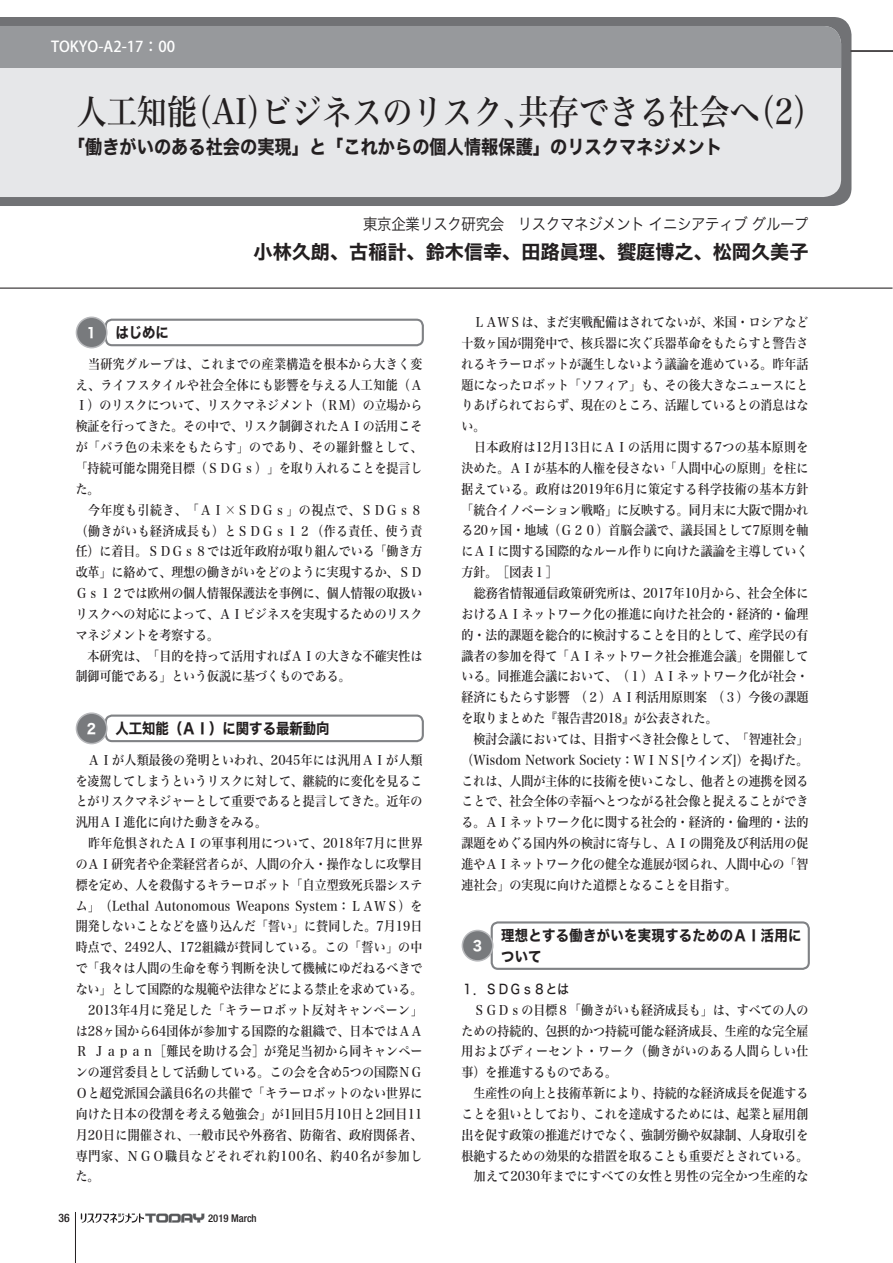
<style>
.page{position:relative;width:893px;height:1263px;background:#fff}
.page>*{position:absolute;margin:0;border:0;box-sizing:border-box;transform-origin:0 0}
.t1{font:35.1px "Hira Min Std W5";color:#231f20;scale:.86 1}
.t2{font:19.2px "Hira Kaku Std W7";color:#231f20;scale:.9 1}
.t3{font:19.2px "Hira Kaku Std N W7";color:#231f20}
.t4{font:15.9px "Hira Kaku Std N W3";letter-spacing:-.02em;color:#231f20;scale:.9 1}
.t5{font:14.85px/20.9px "Hira Kaku Std N W7";letter-spacing:.02em;color:#231f20;scale:.9 1}
.t6{font:14.85px "Hira Kaku Std N W7";color:#231f20;scale:.9 1}
.t7{font:500 14.85px "Koz Go Pro";color:#fff}
.t8{font:14.85px "Hira Kaku Std W7";color:#231f20;scale:.9 1}
.t9{font:13.8px "Hira Kaku Std W7";color:#fff;scale:.9 1}
.t10{font:13.35px/20.9px "Hira Min Std N W5";color:#231f20;scale:.9 1}
.t11{font:13.35px "Hira Kaku Std W5";color:#231f20;scale:.9 1}
.t12{font:500 condensed 11.7px "Helvetica Neue LT Std";color:#231f20}
.t13{font:500 condensed 10.65px "Helvetica Neue LT Std";color:#231f20}
</style>
<div class="page">
<hr style="left:75px;top:1212px;width:1px;height:51px;background:#231f20">
<svg style="left:81px;top:1213px;width:123px;height:10px"></svg>
<div style="left:0;top:17px;width:851px;height:189px;background:#717275"></div>
<div style="left:0;top:67px;width:841px;height:130px;background:#e6e7e9"></div>
<hr style="left:0;top:288px;width:892px;height:1px;background:#231f20">
<div style="left:0;top:26px;width:841px;height:41px;background:#97999c"></div>
<hr style="left:850px;top:50px;width:43px;height:2px;background:#231f20">
<div style="left:105px;top:319px;width:319px;height:27px;border:2px solid #808285;border-radius:6px"></div>
<div style="left:76px;top:317px;width:31px;height:31px;background:#787a7d;border-radius:50%"></div>
<div style="left:76px;top:317px;width:32px;height:31px;border:2px solid #b8b9bc;border-radius:50%"></div>
<div style="left:105px;top:714px;width:319px;height:28px;border:2px solid #808285;border-radius:6px"></div>
<div style="left:76px;top:713px;width:31px;height:31px;background:#787a7d;border-radius:50%"></div>
<div style="left:76px;top:712px;width:32px;height:32px;border:2px solid #b8b9bc;border-radius:50%"></div>
<div style="left:491px;top:921px;width:319px;height:49px;border:2px solid #808285;border-radius:6px"></div>
<div style="left:462px;top:930px;width:31px;height:31px;background:#787a7d;border-radius:50%"></div>
<div style="left:462px;top:930px;width:31px;height:32px;border:2px solid #b8b9bc;border-radius:50%"></div>
<p class="t7" style="left:51px;top:37px;width:126px">TOKYO-A2-17：00</p>
<h1 class="t1" style="left:77px;top:87px;width:870px">人工知能（AI）ビジネスのリスク、共存できる社会へ（2）</h1>
<h2 class="t2" style="left:68px;top:132px;width:729px">「働きがいのある社会の実現」と「これからの個人情報保護」のリスクマネジメント</h2>
<p class="t4" style="left:363px;top:212px;width:496px">東京企業リスク研究会　リスクマネジメント イニシアティブ グループ</p>
<h2 class="t3" style="left:254px;top:237px;width:556px">小林久朗、古稲計、鈴木信幸、田路眞理、饗庭博之、松岡久美子</h2>
<p class="t9" style="left:87px;top:322px;width:12px">1</p>
<p class="t8" style="left:115px;top:321px;width:61px">はじめに</p>
<p class="t10" style="left:76px;top:353px;width:387px">　当研究グループは、これまでの産業構造を根本から大きく変え、ライフスタイルや社会全体にも影響を与える人工知能（Ａ<br>Ｉ）のリスクについて、リスクマネジメント（ＲＭ）の立場から検証を行ってきた。その中で、リスク制御されたＡＩの活用こそが「バラ色の未来をもたらす」のであり、その羅針盤として、「持続可能な開発目標（ＳＤＧｓ）」を取り入れることを提言した。<br>　今年度も引続き、「ＡＩ×ＳＤＧｓ」の視点で、ＳＤＧｓ８（働きがいも経済成長も）とＳＤＧｓ１２（作る責任、使う責任）に着目。ＳＤＧｓ８では近年政府が取り組んでいる「働き方改革」に絡めて、理想の働きがいをどのように実現するか、ＳＤ<br>Ｇｓ１２では欧州の個人情報保護法を事例に、個人情報の取扱いリスクへの対応によって、ＡＩビジネスを実現するためのリスクマネジメントを考察する。<br>　本研究は、「目的を持って活用すればＡＩの大きな不確実性は制御可能である」という仮説に基づくものである。</p>
<p class="t9" style="left:87px;top:718px;width:12px">2</p>
<p class="t6" style="left:115px;top:717px;width:240px">人工知能（ＡＩ）に関する最新動向</p>
<p class="t10" style="left:76px;top:749px;width:387px">　ＡＩが人類最後の発明といわれ、2045年には汎用ＡＩが人類を凌駕してしまうというリスクに対して、継続的に変化を見ることがリスクマネジャーとして重要であると提言してきた。近年の汎用ＡＩ進化に向けた動きをみる。<br>　昨年危惧されたＡＩの軍事利用について、2018年7月に世界のＡＩ研究者や企業経営者らが、人間の介入・操作なしに攻撃目標を定め、人を殺傷するキラーロボット「自立型致死兵器システム」（Lethal Autonomous Weapons System：ＬＡＷＳ）を開発しないことなどを盛り込んだ「誓い」に賛同した。7月19日時点で、2492人、172組織が賛同している。この「誓い」の中で「我々は人間の生命を奪う判断を決して機械にゆだねるべきでない」として国際的な規範や法律などによる禁止を求めている。　2013年4月に発足した「キラーロボット反対キャンペーン」は28ヶ国から64団体が参加する国際的な組織で、日本ではＡＡ<br>Ｒ Ｊａｐａｎ［難民を助ける会］が発足当初から同キャンペーンの運営委員として活動している。この会を含め5つの国際ＮＧ<br>Ｏと超党派国会議員6名の共催で「キラーロボットのない世界に向けた日本の役割を考える勉強会」が1回目5月10日と2回目11月20日に開催され、一般市民や外務省、防衛省、政府関係者、専門家、ＮＧＯ職員などそれぞれ約100名、約40名が参加した。</p>
<p class="t12" style="left:59px;top:1211px;width:13px">36</p>
<p class="t13" style="left:208px;top:1212px;width:50px">2019 March</p>
<p class="t10" style="left:462px;top:312px;width:387px">　ＬＡＷＳは、まだ実戦配備はされてないが、米国・ロシアなど十数ヶ国が開発中で、核兵器に次ぐ兵器革命をもたらすと警告されるキラーロボットが誕生しないよう議論を進めている。昨年話題になったロボット「ソフィア」も、その後大きなニュースにとりあげられておらず、現在のところ、活躍しているとの消息はない。<br>　日本政府は12月13日にＡＩの活用に関する7つの基本原則を決めた。ＡＩが基本的人権を侵さない「人間中心の原則」を柱に据えている。政府は2019年6月に策定する科学技術の基本方針「統合イノベーション戦略」に反映する。同月末に大阪で開かれる20ヶ国・地域（Ｇ２０）首脳会議で、議長国として7原則を軸にＡＩに関する国際的なルール作りに向けた議論を主導していく方針。［図表１］<br>　総務省情報通信政策研究所は、2017年10月から、社会全体におけるＡＩネットワーク化の推進に向けた社会的・経済的・倫理的・法的課題を総合的に検討することを目的として、産学民の有識者の参加を得て「ＡＩネットワーク社会推進会議」を開催している。同推進会議において、（１）ＡＩネットワーク化が社会・経済にもたらす影響 （２）ＡＩ利活用原則案 （３）今後の課題を取りまとめた『報告書2018』が公表された。<br>　検討会議においては、目指すべき社会像として、「智連社会」（Wisdom Network Society：ＷＩＮＳ[ウインズ]）を掲げた。これは、人間が主体的に技術を使いこなし、他者との連携を図ることで、社会全体の幸福へとつながる社会像と捉えることができる。ＡＩネットワーク化に関する社会的・経済的・倫理的・法的課題をめぐる国内外の検討に寄与し、ＡＩの開発及び利活用の促進やＡＩネットワーク化の健全な進展が図られ、人間中心の「智連社会」の実現に向けた道標となることを目指す。</p>
<p class="t5" style="left:501px;top:925px;width:335px">理想とする働きがいを実現するためのＡＩ活用について</p>
<p class="t9" style="left:473px;top:935px;width:12px">3</p>
<p class="t11" style="left:462px;top:979px;width:121px">１．ＳＤＧｓ８とは</p>
<p class="t10" style="left:462px;top:999px;width:387px">　ＳＧＤｓの目標８「働きがいも経済成長も」は、すべての人のための持続的、包摂的かつ持続可能な経済成長、生産的な完全雇用およびディーセント・ワーク（働きがいのある人間らしい仕事）を推進するものである。<br>　生産性の向上と技術革新により、持続的な経済成長を促進することを狙いとしており、これを達成するためには、起業と雇用創出を促す政策の推進だけでなく、強制労働や奴隷制、人身取引を根絶するための効果的な措置を取ることも重要だとされている。　加えて2030年までにすべての女性と男性の完全かつ生産的な</p>
</div>
